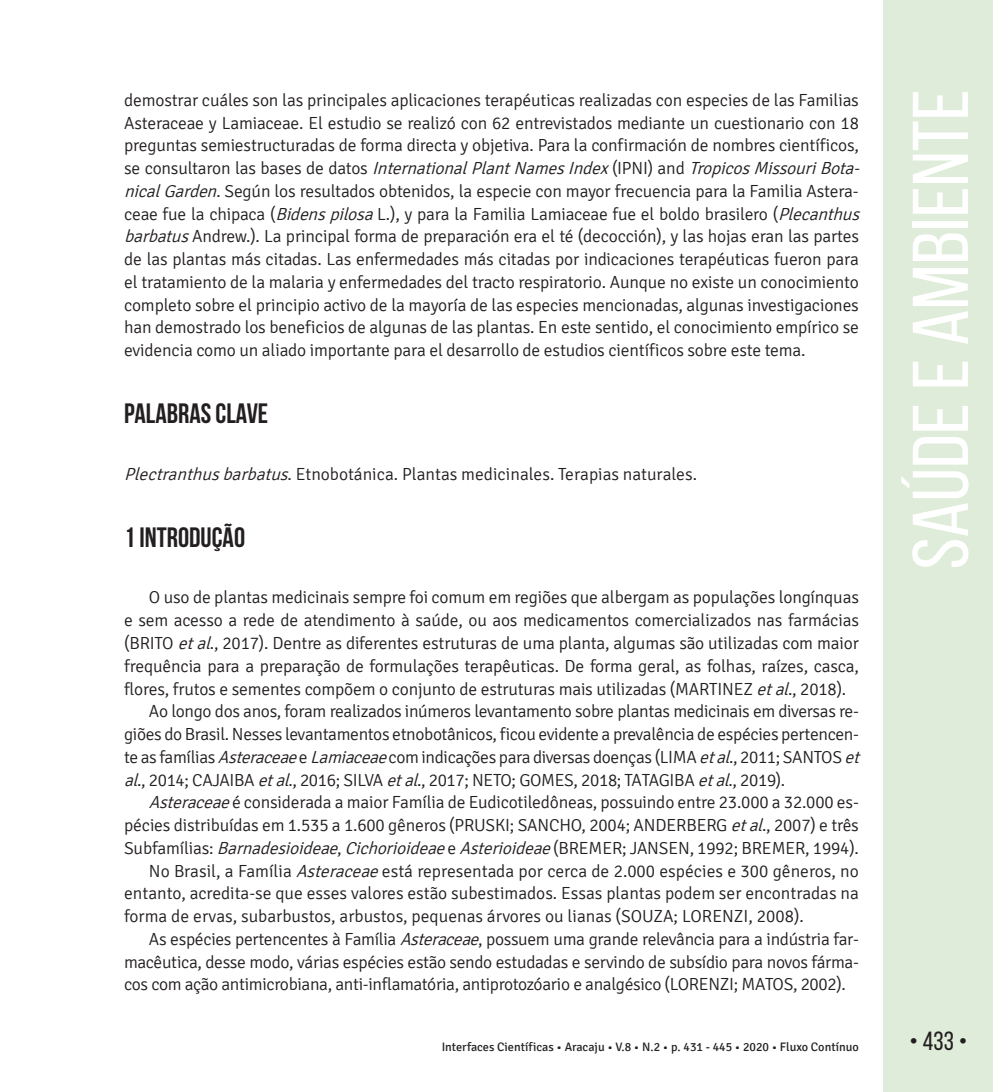
<style>
.page{position:relative;width:993px;height:1092px;background:#fff}
.page>*{position:absolute;margin:0;border:0;box-sizing:border-box;transform-origin:0 0}
.t1{font:78.75px "Bebas Neue";color:#fff;scale:1.09 1}
.t2{font:700 28px "Bebas Neue";color:#231f20}
.t3{font:26.25px "Bebas Neue";color:#231f20}
.t4{font:300 17.5px/22.8px "Signika";letter-spacing:-.01em;color:#231f20}
.t5{font:12.25px "Signika";color:#231f20}
.s1{font-style:italic}
</style>
<div class="page">
<div style="left:883px;top:0;width:109px;height:1091px;background:#deecd9"></div>
<p class="t4" style="left:124px;top:89px;width:741px">demostrar cuáles son las principales aplicaciones terapéuticas realizadas con especies de las Familias Asteraceae y Lamiaceae. El estudio se realizó con 62 entrevistados mediante un cuestionario con 18 preguntas semiestructuradas de forma directa y objetiva. Para la confirmación de nombres científicos, s e c o n s u l t a r o n l a s b a s e s d e d a t o s <span class="s1">InternationalPlantNamesIndex</span>( I P N I ) a n d <span class="s1">TropicosMissouriBota&shy;nicalGarden.</span>Según los resultados obtenidos, la especie con mayor frecuencia para la Familia Astera&shy;ceae fue la chipaca (<span class="s1">Bidenspilosa</span>L.), y para la Familia Lamiaceae fue el boldo brasilero (<span class="s1">Plecanthus barbatus</span>Andrew.). La principal forma de preparación era el té (decocción), y las hojas eran las partes de las plantas más citadas. Las enfermedades más citadas por indicaciones terapéuticas fueron para el tratamiento de la malaria y enfermedades del tracto respiratorio. Aunque no existe un conocimiento completo sobre el principio activo de la mayoría de las especies mencionadas, algunas investigaciones han demostrado los beneficios de algunas de las plantas. En este sentido, el conocimiento empírico se evidencia como un aliado importante para el desarrollo de estudios científicos sobre este tema.</p>
<h2 class="t2" style="left:124px;top:398px;width:146px">PALABRAS CLAVE</h2>
<p class="t4" style="left:124px;top:463px;width:574px"><span class="s1">Plectranthusbarbatus</span>. Etnobotánica. Plantas medicinales. Terapias naturales.</p>
<h2 class="t2" style="left:124px;top:522px;width:122px">1 INTRODUÇÃO</h2>
<p class="t4" style="left:149px;top:586px;width:711px">O uso de plantas medicinais sempre foi comum em regiões que albergam as populações longínquas</p>
<p class="t4" style="left:124px;top:609px;width:736px">e sem acesso a rede de atendimento à saúde, ou aos medicamentos comercializados nas farmácias</p>
<p class="t4" style="left:124px;top:632px;width:736px">(BRITO <span class="s1">etal</span>., 2017). Dentre as diferentes estruturas de uma planta, algumas são utilizadas com maior</p>
<p class="t4" style="left:124px;top:654px;width:736px">frequência para a preparação de formulações terapêuticas. De forma geral, as folhas, raízes, casca,</p>
<p class="t4" style="left:124px;top:677px;width:723px">flores, frutos e sementes compõem o conjunto de estruturas mais utilizadas ( MARTINEZ <span class="s1">etal</span>., 2018).</p>
<p class="t4" style="left:149px;top:700px;width:711px">Ao longo dos anos, foram realizados inúmeros levantamento sobre plantas medicinais em diversas re-</p>
<p class="t4" style="left:124px;top:723px;width:736px">giões do Brasil. Nesses levantamentos etnobotânicos, ficou evidente a prevalência de espécies pertencen-</p>
<p class="t4" style="left:124px;top:745px;width:741px">te as famílias <span class="s1">Asteraceae</span>e <span class="s1">Lamiaceae</span>com indicações para diversas doenças (LIMA <span class="s1">etal</span>., 2011; SANTOS <span class="s1">et</span></p>
<p class="t4" style="left:124px;top:768px;width:662px"><span class="s1">al</span>., 2014; CAJAIBA <span class="s1">etal</span>., 2016; SILVA <span class="s1">etal</span>., 2017; NETO; GOMES, 2018; TATAGIBA <span class="s1">etal</span>., 2019).</p>
<p class="t4" style="left:149px;top:791px;width:711px"><span class="s1">Asteraceae</span>é considerada a maior Família de Eudicotiledôneas, possuindo entre 23.000 a 32.000 es-</p>
<p class="t4" style="left:124px;top:814px;width:736px">pécies distribuídas em 1.535 a 1.600 gêneros (PRUSKI; SANCHO, 2004; ANDERBERG <span class="s1">etal</span>., 2007) e três</p>
<p class="t4" style="left:124px;top:836px;width:736px">Subfamílias: <span class="s1">Barnadesioideae</span>, <span class="s1">Cichorioideae</span>e <span class="s1">Asterioideae</span>(BREMER; JANSEN, 1992; BREMER, 1994).</p>
<p class="t4" style="left:149px;top:859px;width:711px">No Brasil, a Família <span class="s1">Asteraceae</span>está representada por cerca de 2.000 espécies e 300 gêneros, no</p>
<p class="t4" style="left:124px;top:882px;width:736px">entanto, acredita-se que esses valores estão subestimados. Essas plantas podem ser encontradas na</p>
<p class="t4" style="left:124px;top:905px;width:681px">forma de ervas, subarbustos, arbustos, pequenas árvores ou lianas (SOUZA; LORENZI, 2008).</p>
<p class="t4" style="left:149px;top:927px;width:711px">As espécies pertencentes à Família <span class="s1">Asteraceae</span>, possuem uma grande relevância para a indústria far-</p>
<p class="t4" style="left:124px;top:950px;width:736px">macêutica, desse modo, várias espécies estão sendo estudadas e servindo de subsídio para novos fárma-</p>
<p class="t4" style="left:124px;top:973px;width:723px">cos com ação antimicrobiana, anti-inflamatória, antiprotozóario e analgésico (LORENZI; MATOS, 2002).</p>
<h1 class="t1" style="left:897px;top:569px;width:442px;rotate:-90deg">Saúde e Ambiente</h1>
<p class="t5" style="left:441px;top:1040px;width:418px">Interfaces Científicas • Aracaju • V.8 • N.2 • p. 431 - 445 • 2020 • Fluxo Contínuo</p>
<h3 class="t3" style="left:909px;top:1026px;width:59px">• 433 •</h3>
</div>
